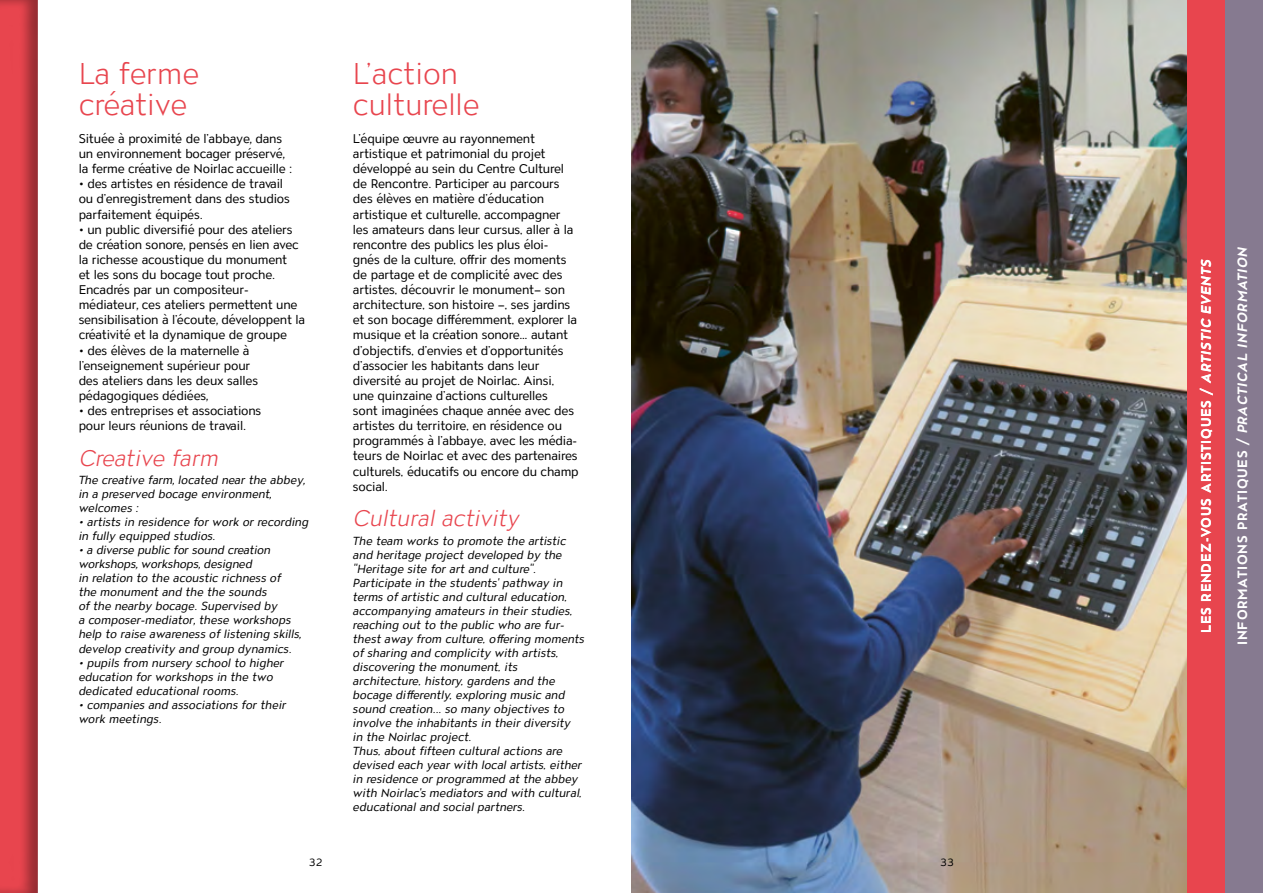
<style>
.page{position:relative;width:1263px;height:893px;background:#fff}
.page>*{position:absolute;margin:0;border:0;box-sizing:border-box;transform-origin:0 0}
.t1{font:300 30px/31.5px "ATC Overlook";color:#e8454e}
.t2{font:italic 300 22.5px "ATC Overlook";color:#e8454e}
.t3{font:700 13.5px "ATC Overlook";letter-spacing:.06em;color:#fff}
.t4{font:12.6px/15.1px "ATC Overlook";letter-spacing:-.015em;color:#000}
.t5{font:italic 11.7px/14.1px "ATC Overlook";color:#000}
.t6{font:10.5px "ATC Overlook";color:#000}
.s1{font-family:"Calibre"}
.s2{font-style:italic}
</style>
<div class="page">
<div style="left:1220px;top:0;width:43px;height:893px;background:#867a90"></div>
<div style="left:1182px;top:0;width:43px;height:893px;background:#e8454e"></div>
<div style="left:0;top:0;width:52px;height:893px;background:#000;opacity:.35"></div>
<img style="left:631px;top:0;width:556px;height:893px">
<h1 class="t1" style="left:79px;top:59px;width:122px">La ferme créative</h1>
<p class="t4" style="left:79px;top:132px;width:215px">Située à proximité de l’abbaye<span class="s1">,</span> dans un environnement bocager préservé<span class="s1">, </span>la ferme créative de Noirlac accueille :</p>
<p class="t4" style="left:79px;top:177px;width:213px">• des artistes en résidence de travail ou d’enregistrement dans des studios parfaitement équipés.</p>
<p class="t4" style="left:79px;top:222px;width:228px">• un public diversifié pour des ateliers de création sonore<span class="s1">,</span> pensés en lien avec la richesse acoustique du monument<br>et les sons du bocage tout proche.<br>Encadrés par un compositeur&shy;médiateur<span class="s1">,</span> ces ateliers permettent une sensibilisation à l’écoute<span class="s1">,</span> développent la créativité et la dynamique de groupe</p>
<p class="t4" style="left:79px;top:343px;width:181px">• des élèves de la maternelle à l’enseignement supérieur pour des ateliers dans les deux salles pédagogiques dédiées<span class="s1">,</span></p>
<p class="t4" style="left:79px;top:404px;width:184px">• des entreprises et associations pour leurs réunions de travail.</p>
<h2 class="t2" style="left:79px;top:445px;width:141px">Creative farm</h2>
<p class="t5" style="left:79px;top:473px;width:228px">The creative farm<span class="s1">,</span> located near the abbey<span class="s1">, </span>in a preserved bocage environment<span class="s1">, </span>welcomes :</p>
<p class="t5" style="left:79px;top:516px;width:232px">• artists in residence for work or recording in fully equipped studios.</p>
<p class="t5" style="left:79px;top:544px;width:224px">• a diverse public for sound creation workshops<span class="s1">,</span> workshops<span class="s1">,</span> designed<br>in relation to the acoustic richness of the monument and the the sounds<br>of the nearby bocage. Supervised by<br>a composer-mediator<span class="s1">,</span> these workshops help to raise awareness of listening skills<span class="s1">, </span>develop creativity and group dynamics.</p>
<p class="t5" style="left:79px;top:656px;width:207px">• pupils from nursery school to higher education for workshops in the two dedicated educational rooms.</p>
<p class="t5" style="left:79px;top:698px;width:209px">• companies and associations for their work meetings.</p>
<h1 class="t1" style="left:353px;top:59px;width:128px">L’action culturelle</h1>
<p class="t4" style="left:353px;top:132px;width:227px">L’équipe œuvre au rayonnement artistique et patrimonial du projet développé au sein du Centre Culturel de Rencontre. Participer au parcours des élèves en matière d’éducation artistique et culturelle, accompagner les amateurs dans leur cursus, aller à la rencontre des publics les plus éloi-<br>gnés de la culture, offrir des moments de partage et de complicité avec des artistes, découvrir le monument– son architecture, son histoire –, ses jardins et son bocage différemment, explorer la musique et la création sonore… autant d’objectifs, d’envies et d’opportunités d’associer les habitants dans leur diversité au projet de Noirlac. Ainsi, une quinzaine d’actions culturelles<br>sont imaginées chaque année avec des artistes du territoire, en résidence ou programmés à l’abbaye, avec les média&shy;teurs de Noirlac et avec des partenaires culturels, éducatifs ou encore du champ social.</p>
<h2 class="t2" style="left:353px;top:506px;width:168px">Cultural activity</h2>
<p class="t5" style="left:353px;top:534px;width:233px">The team works to promote the artistic and heritage project developed by the "Heritage site for art and culture".<br>Participate in the students' pathway in terms of artistic and cultural education, accompanying amateurs in their studies, reaching out to the public who are fur&shy;thest away from culture, offering moments of sharing and complicity with artists, discovering the monument, its architecture, history, gardens and the bocage differently, exploring music and sound creation... so many objectives to involve the inhabitants in their diversity<br>in the Noirlac project.<br>Thus, about fifteen cultural actions are devised each year with local artists, either in residence or programmed at the abbey with Noirlac's mediators and with cultural, educational and social partners.</p>
<p class="t6" style="left:309px;top:857px;width:15px">32</p>
<p class="t6" style="left:940px;top:857px;width:15px">33</p>
<p class="t3" style="left:1198px;top:633px;width:375px;rotate:-90deg">LES RENDEZ-VOUS ARTISTIQUES / <span class="s2">ARTISTIC EVENTS</span></p>
<p class="t3" style="left:1235px;top:645px;width:400px;rotate:-90deg">INFORMATIONS PRATIQUES / <span class="s2">PRACTICAL INFORMATION</span></p>
</div>
